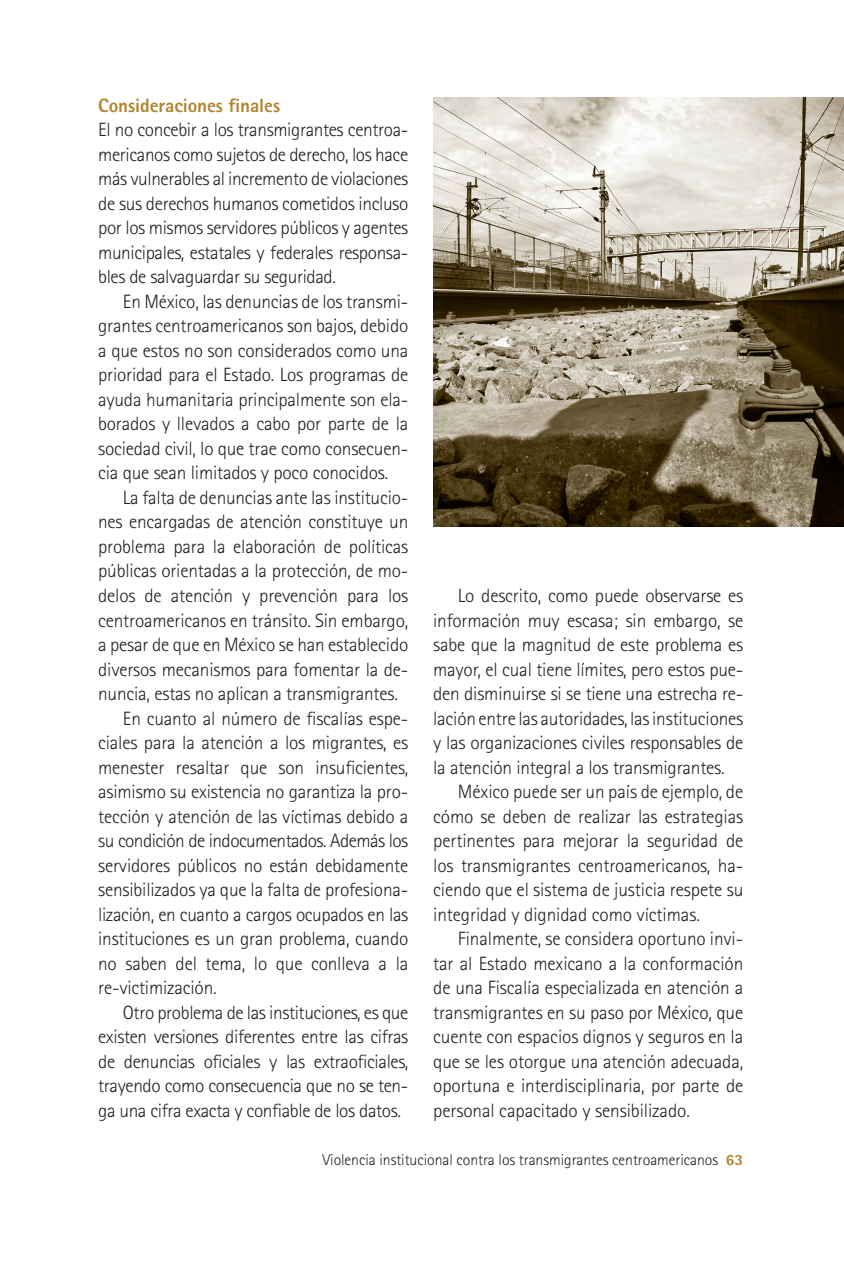
<style>
.page{position:relative;width:844px;height:1263px;background:#fff}
.page>*{position:absolute;margin:0;border:0;box-sizing:border-box;transform-origin:0 0}
.t1{font:300 19.25px/24.5px "Rotis Sans Serif Std";letter-spacing:-.01em;color:#231f20;text-align:justify}
.t2{font:300 19.25px "Rotis Sans Serif Std";letter-spacing:-.03em;color:#231f20}
.t3{font:800 19.25px "Rotis Sans Serif Std";letter-spacing:-.005em;color:#b2842d}
.t4{font:300 15.75px "Rotis Sans Serif Std";letter-spacing:-.005em;color:#231f20}
.s1{font-weight:800;color:#b2842d}
</style>
<div class="page">
<img style="left:433px;top:97px;width:411px;height:430px">
<p class="t3" style="left:98px;top:93px;width:183px">Consideraciones finales</p>
<p class="t1" style="left:98px;top:118px;width:312px">El no concebir a los transmigrantes centroa&shy;mericanos como sujetos de derecho, los hace más vulnerables al incremento de violaciones de sus derechos humanos cometidos incluso por los mismos servidores públicos y agentes municipales, estatales y federales responsa&shy;bles de salvaguardar su seguridad.</p>
<p class="t1" style="left:98px;top:289px;width:312px;text-indent:25px">En México, las denuncias de los transmi&shy;grantes centroamericanos son bajos, debido a que estos no son considerados como una prioridad para el Estado. Los programas de ayuda humanitaria principalmente son ela&shy;borados y llevados a cabo por parte de la sociedad civil, lo que trae como consecuen&shy;cia que sean limitados y poco conocidos.</p>
<p class="t1" style="left:123px;top:485px;width:287px">La falta de denuncias ante las institucio-</p>
<p class="t1" style="left:98px;top:510px;width:312px">nes encargadas de atención constituye un</p>
<p class="t1" style="left:98px;top:534px;width:312px">problema para la elaboración de políticas</p>
<p class="t1" style="left:98px;top:559px;width:312px">públicas orientadas a la protección, de mo-</p>
<p class="t1" style="left:98px;top:583px;width:312px">delos de atención y prevención para los</p>
<p class="t1" style="left:98px;top:608px;width:312px">centroamericanos en tránsito. Sin embargo,</p>
<p class="t1" style="left:98px;top:632px;width:312px">a pesar de que en México se han establecido</p>
<p class="t1" style="left:98px;top:657px;width:312px">diversos mecanismos para fomentar la de-</p>
<p class="t1" style="left:98px;top:681px;width:301px">nuncia, estas no aplican a transmigrantes.</p>
<p class="t1" style="left:123px;top:706px;width:287px">En cuanto al número de fiscalías espe-</p>
<p class="t1" style="left:98px;top:730px;width:312px">ciales para la atención a los migrantes, es</p>
<p class="t1" style="left:98px;top:755px;width:312px">menester resaltar que son insuficientes,</p>
<p class="t1" style="left:98px;top:779px;width:312px">asimismo su existencia no garantiza la pro-</p>
<p class="t1" style="left:98px;top:804px;width:312px">tección y atención de las víctimas debido a</p>
<p class="t2" style="left:98px;top:829px;width:312px">su condición de indocumentados. Además los</p>
<p class="t1" style="left:98px;top:853px;width:312px">servidores públicos no están debidamente</p>
<p class="t1" style="left:98px;top:877px;width:312px">sensibilizados ya que la falta de profesiona-</p>
<p class="t1" style="left:98px;top:902px;width:312px">lización, en cuanto a cargos ocupados en las</p>
<p class="t1" style="left:98px;top:926px;width:312px">instituciones es un gran problema, cuando</p>
<p class="t1" style="left:98px;top:951px;width:312px">no saben del tema, lo que conlleva a la</p>
<p class="t1" style="left:98px;top:975px;width:120px">re-victimización.</p>
<p class="t1" style="left:123px;top:1000px;width:287px">Otro problema de las instituciones, es que</p>
<p class="t1" style="left:98px;top:1024px;width:312px">existen versiones diferentes entre las cifras</p>
<p class="t1" style="left:98px;top:1049px;width:312px">de denuncias oficiales y las extraoficiales,</p>
<p class="t1" style="left:98px;top:1073px;width:312px">trayendo como consecuencia que no se ten-</p>
<p class="t1" style="left:98px;top:1098px;width:304px">ga una cifra exacta y confiable de los datos.</p>
<p class="t1" style="left:458px;top:583px;width:287px">Lo descrito, como puede observarse es</p>
<p class="t1" style="left:433px;top:608px;width:312px">información muy escasa; sin embargo, se</p>
<p class="t1" style="left:433px;top:632px;width:312px">sabe que la magnitud de este problema es</p>
<p class="t1" style="left:433px;top:657px;width:312px">mayor, el cual tiene límites, pero estos pue-</p>
<p class="t1" style="left:433px;top:681px;width:312px">den disminuirse si se tiene una estrecha re-</p>
<p class="t1" style="left:433px;top:706px;width:312px">lación entre las autoridades, las instituciones</p>
<p class="t1" style="left:433px;top:730px;width:312px">y las organizaciones civiles responsables de</p>
<p class="t1" style="left:433px;top:755px;width:293px">la atención integral a los transmigrantes.</p>
<p class="t1" style="left:458px;top:779px;width:287px">México puede ser un país de ejemplo, de</p>
<p class="t1" style="left:433px;top:804px;width:312px">cómo se deben de realizar las estrategias</p>
<p class="t1" style="left:433px;top:828px;width:312px">pertinentes para mejorar la seguridad de</p>
<p class="t1" style="left:433px;top:853px;width:312px">los transmigrantes centroamericanos, ha-</p>
<p class="t1" style="left:433px;top:877px;width:312px">ciendo que el sistema de justicia respete su</p>
<p class="t1" style="left:433px;top:902px;width:268px">integridad y dignidad como víctimas.</p>
<p class="t1" style="left:458px;top:926px;width:287px">Finalmente, se considera oportuno invi-</p>
<p class="t1" style="left:433px;top:951px;width:312px">tar al Estado mexicano a la conformación</p>
<p class="t1" style="left:433px;top:975px;width:312px">de una Fiscalía especializada en atención a</p>
<p class="t1" style="left:433px;top:1000px;width:312px">transmigrantes en su paso por México, que</p>
<p class="t1" style="left:433px;top:1024px;width:312px">cuente con espacios dignos y seguros en la</p>
<p class="t1" style="left:433px;top:1049px;width:312px">que se les otorgue una atención adecuada,</p>
<p class="t1" style="left:433px;top:1073px;width:312px">oportuna e interdisciplinaria, por parte de</p>
<p class="t1" style="left:433px;top:1098px;width:258px">personal capacitado y sensibilizado.</p>
<p class="t4" style="left:322px;top:1151px;width:422px">Violencia institucional contra los transmigrantes centroamericanos <span class="s1">63</span></p>
</div>
